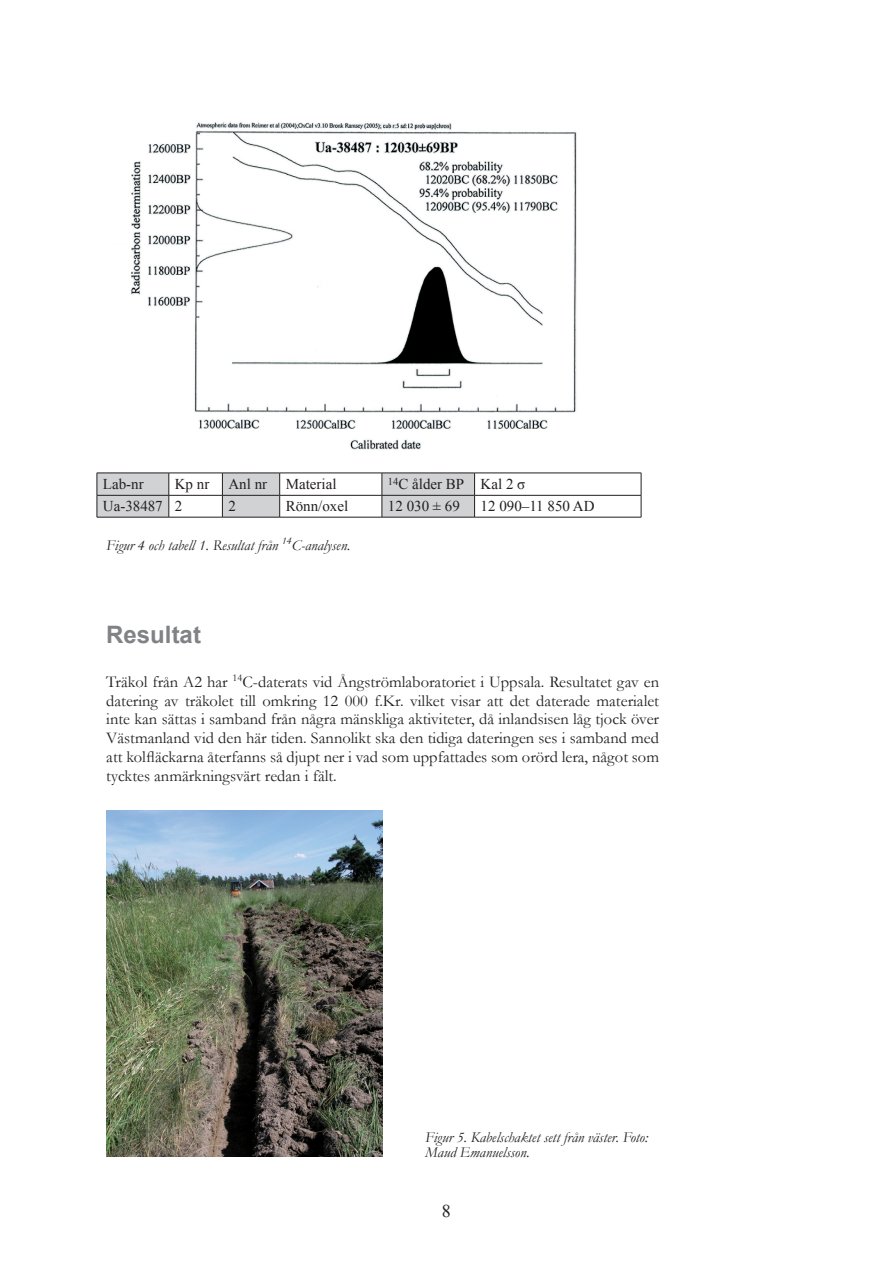
<style>
.page{position:relative;width:893px;height:1263px;background:#fff}
.page>*{position:absolute;margin:0;border:0;box-sizing:border-box;transform-origin:0 0}
.t1{font:700 24px "Arial";color:#808285}
.t2{font:16.5px/18.8px "Garamond";color:#231f20;text-align:justify}
.t3{font:italic 15px/15px "Garamond";color:#231f20}
.t4{font:15px "Times New Roman";color:#231f20}
</style>
<div class="page">
<img style="left:131px;top:122px;width:446px;height:328px">
<img style="left:106px;top:810px;width:277px;height:347px">
<hr style="left:97px;top:517px;width:72px;height:1px;background:#231f20">
<hr style="left:169px;top:517px;width:53px;height:1px;background:#231f20">
<hr style="left:222px;top:517px;width:58px;height:1px;background:#231f20">
<hr style="left:280px;top:517px;width:102px;height:1px;background:#231f20">
<hr style="left:382px;top:517px;width:93px;height:1px;background:#231f20">
<hr style="left:475px;top:517px;width:166px;height:1px;background:#231f20">
<hr style="left:475px;top:473px;width:166px;height:1px;background:#231f20">
<svg style="left:97px;top:473px;width:378px;height:44px"></svg>
<svg style="left:641px;top:473px;width:1px;height:44px"></svg>
<hr style="left:97px;top:495px;width:72px;height:1px;background:#231f20">
<hr style="left:169px;top:495px;width:53px;height:1px;background:#231f20">
<hr style="left:222px;top:495px;width:58px;height:1px;background:#231f20">
<hr style="left:280px;top:495px;width:102px;height:1px;background:#231f20">
<hr style="left:382px;top:495px;width:93px;height:1px;background:#231f20">
<hr style="left:475px;top:495px;width:166px;height:1px;background:#231f20">
<p class="t4" style="left:103px;top:474px;width:42px">Lab-nr</p>
<p class="t4" style="left:175px;top:474px;width:36px">Kp nr</p>
<p class="t4" style="left:228px;top:474px;width:110px">Anl nr Material</p>
<p class="t4" style="left:388px;top:474px;width:139px"><sup>14</sup>C ålder BP Kal 2 σ</p>
<p class="t4" style="left:103px;top:496px;width:39px">Ua-38487</p>
<p class="t4" style="left:175px;top:496px;width:9px">2</p>
<p class="t4" style="left:228px;top:496px;width:9px">2</p>
<p class="t4" style="left:286px;top:496px;width:64px">Rönn/oxel</p>
<p class="t4" style="left:388px;top:496px;width:65px">12 030 ± 69</p>
<p class="t4" style="left:481px;top:496px;width:116px">12 090–11 850 AD</p>
<p class="t3" style="left:106px;top:537px;width:246px">Figur 4 och tabell 1. Resultat från <sup>14</sup>C-analysen.</p>
<h1 class="t1" style="left:106px;top:618px;width:96px">Resultat</h1>
<p class="t2" style="left:106px;top:672px;width:554px">Träkol från A2 har <sup>14</sup>C-daterats vid Ångströmlaboratoriet i Uppsala. Resultatet gav en datering av träkolet till omkring 12 000 f.Kr. vilket visar att det daterade materialet inte kan sättas i samband från några mänskliga aktiviteter, då inlandsisen låg tjock över Västmanland vid den här tiden. Sannolikt ska den tidiga dateringen ses i samband med att kolfläckarna återfanns så djupt ner i vad som uppfattades som orörd lera, något som tycktes anmärkningsvärt redan i fält.</p>
<p class="t3" style="left:425px;top:1129px;width:224px">Figur 5. Kabelschaktet sett från väster. Foto:<br>Maud Emanuelsson.</p>
</div>
